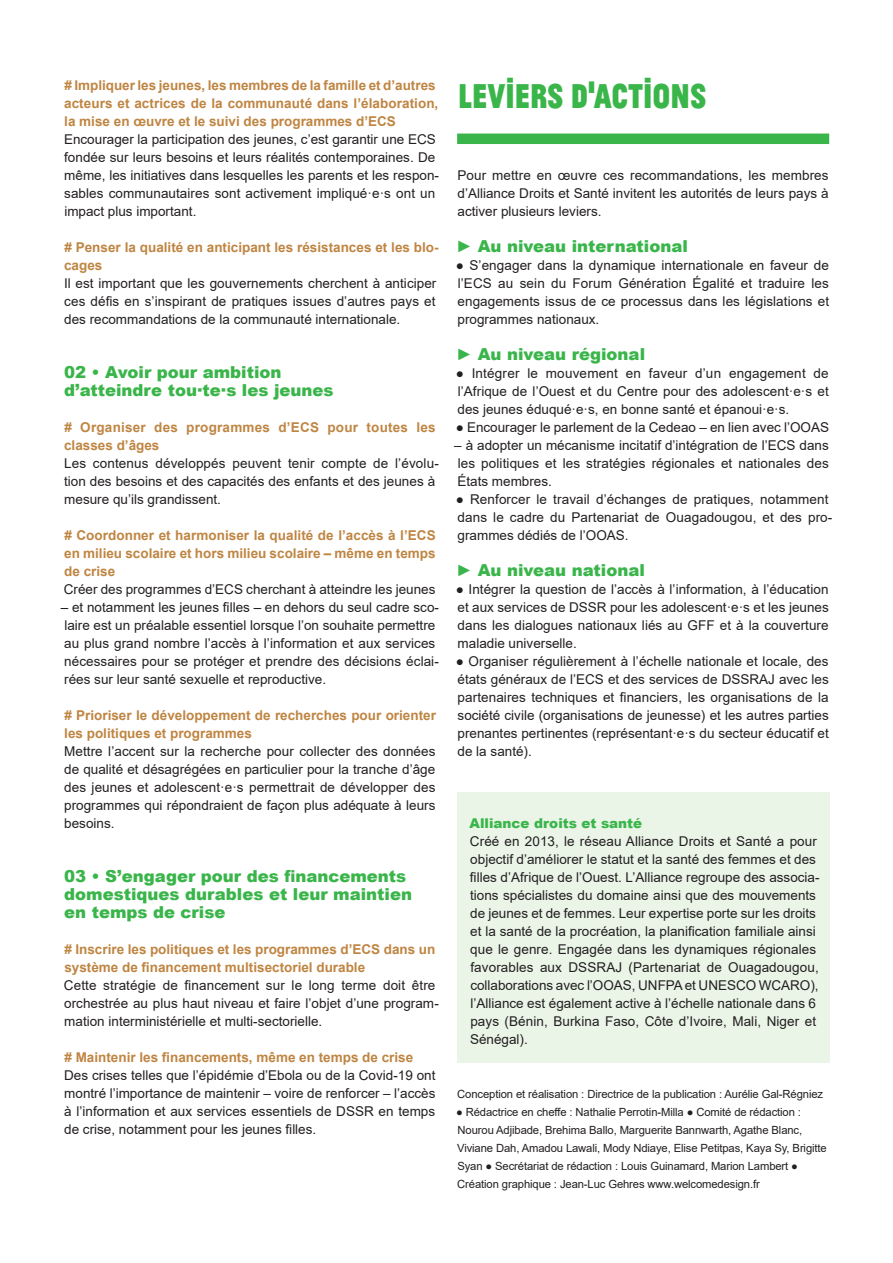
<style>
.page{position:relative;width:893px;height:1263px;background:#fff}
.page>*{position:absolute;margin:0;border:0;box-sizing:border-box;transform-origin:0 0}
.t1{font:700 36px "Jean Luc";color:#3ab54a}
.t2{font:900 16.5px "Arial";color:#3ab54a}
.t3{font:13.5px/18px "Arial";color:#231f20;text-align:justify}
.t4{font:700 13.5px/18px "Arial";color:#bf8542}
.t5{font:900 13.5px "Arial";color:#3ab54a}
.t6{font:11.25px/18px "Arial";letter-spacing:-.01em;color:#231f20}
</style>
<div class="page">
<div style="left:457px;top:792px;width:372px;height:270px;background:#eaf5e8"></div>
<div style="left:457px;top:134px;width:372px;height:10px;background:#3ab54a"></div>
<p class="t4" style="left:64px;top:76px;width:376px"># Impliquer les jeunes, les membres de la famille et d’autres acteurs et actrices de la communauté dans l’élaboration, la mise en œuvre et le suivi des programmes d’ECS</p>
<p class="t3" style="left:64px;top:130px;width:376px;text-align:left">Encourager la participation des jeunes, c’est garantir une ECS fondée sur leurs besoins et leurs réalités contemporaines. De même, les initiatives dans lesquelles les parents et les respon&shy;sables communautaires sont activement impliqué·e·s ont un impact plus important.</p>
<p class="t4" style="left:64px;top:238px;width:376px"># Penser la qualité en anticipant les résistances et les blo&shy;cages</p>
<p class="t3" style="left:64px;top:274px;width:374px">Il est important que les gouvernements cherchent à anticiper ces défis en s’inspirant de pratiques issues d’autres pays et des recommandations de la communauté internationale.</p>
<p class="t2" style="left:64px;top:360px;width:219px">02 • Avoir pour ambition</p>
<p class="t2" style="left:64px;top:378px;width:271px">d’atteindre tou·te·s les jeunes</p>
<p class="t4" style="left:64px;top:418px;width:373px"># Organiser des programmes d’ECS pour toutes les classes d’âges</p>
<p class="t3" style="left:64px;top:454px;width:376px;text-align:left">Les contenus développés peuvent tenir compte de l’évolu&shy;tion des besoins et des capacités des enfants et des jeunes à mesure qu’ils grandissent.</p>
<p class="t4" style="left:64px;top:526px;width:373px;text-align:justify"># Coordonner et harmoniser la qualité de l’accès à l’ECS en milieu scolaire et hors milieu scolaire – même en temps de crise</p>
<p class="t3" style="left:61px;top:580px;width:380px;text-align:left">Créer des programmes d’ECS cherchant à atteindre les jeunes ‒ et notamment les jeunes filles ‒ en dehors du seul cadre sco&shy;laire est un préalable essentiel lorsque l’on souhaite permettre au plus grand nombre l’accès à l’information et aux services nécessaires pour se protéger et prendre des décisions éclai&shy;rées sur leur santé sexuelle et reproductive.</p>
<p class="t4" style="left:64px;top:706px;width:373px"># Prioriser le développement de recherches pour orienter les politiques et programmes</p>
<p class="t3" style="left:64px;top:742px;width:373px">Mettre l’accent sur la recherche pour collecter des données de qualité et désagrégées en particulier pour la tranche d’âge des jeunes et adolescent·e·s permettrait de développer des programmes qui répondraient de façon plus adéquate à leurs besoins.</p>
<p class="t2" style="left:64px;top:864px;width:344px">03 • S’engager pour des financements</p>
<p class="t2" style="left:64px;top:882px;width:349px">domestiques durables et leur maintien</p>
<p class="t2" style="left:64px;top:900px;width:163px">en temps de crise</p>
<p class="t4" style="left:64px;top:940px;width:372px"># Inscrire les politiques et les programmes d’ECS dans un système de financement multisectoriel durable</p>
<p class="t3" style="left:64px;top:976px;width:377px;text-align:left">Cette stratégie de financement sur le long terme doit être orchestrée au plus haut niveau et faire l’objet d’une program&shy;mation interministérielle et multi-sectorielle.</p>
<p class="t4" style="left:64px;top:1048px;width:350px"># Maintenir les financements, même en temps de crise</p>
<p class="t3" style="left:64px;top:1066px;width:373px">Des crises telles que l’épidémie d’Ebola ou de la Covid-19 ont montré l’importance de maintenir – voire de renforcer – l’accès à l’information et aux services essentiels de DSSR en temps de crise, notamment pour les jeunes filles.</p>
<p class="t1" style="left:458px;top:71px;width:250px">LEVIERS D’ACTIONS</p>
<p class="t3" style="left:457px;top:166px;width:373px">Pour mettre en œuvre ces recommandations, les membres d’Alliance Droits et Santé invitent les autorités de leurs pays à activer plusieurs leviers.</p>
<p class="t2" style="left:456px;top:234px;width:233px">► Au niveau international</p>
<p class="t3" style="left:456px;top:256px;width:375px">● S’engager dans la dynamique internationale en faveur de l’ECS au sein du Forum Génération Égalité et traduire les engagements issus de ce processus dans les législations et programmes nationaux.</p>
<p class="t2" style="left:456px;top:342px;width:191px">► Au niveau régional</p>
<p class="t3" style="left:456px;top:364px;width:375px">● Intégrer le mouvement en faveur d’un engagement de l’Afrique de l’Ouest et du Centre pour des adolescent·e·s et des jeunes éduqué·e·s, en bonne santé et épanoui·e·s.</p>
<p class="t3" style="left:456px;top:418px;width:375px">● Encourager le parlement de la Cedeao – en lien avec l’OOAS</p>
<p class="t3" style="left:454px;top:436px;width:376px">– à adopter un mécanisme incitatif d’intégration de l’ECS dans les politiques et les stratégies régionales et nationales des États membres.</p>
<p class="t3" style="left:456px;top:490px;width:378px;text-align:left">● Renforcer le travail d’échanges de pratiques, notamment dans le cadre du Partenariat de Ouagadougou, et des pro&shy;grammes dédiés de l’OOAS.</p>
<p class="t2" style="left:456px;top:558px;width:190px">► Au niveau national</p>
<p class="t3" style="left:456px;top:580px;width:375px">● Intégrer la question de l’accès à l’information, à l’éducation et aux services de DSSR pour les adolescent·e·s et les jeunes dans les dialogues nationaux liés au GFF et à la couverture maladie universelle.</p>
<p class="t3" style="left:456px;top:652px;width:375px">● Organiser régulièrement à l’échelle nationale et locale, des états généraux de l’ECS et des services de DSSRAJ avec les partenaires techniques et financiers, les organisations de la société civile (organisations de jeunesse) et les autres parties prenantes pertinentes (représentant·e·s du secteur éducatif et de la santé).</p>
<p class="t5" style="left:470px;top:813px;width:174px">Alliance droits et santé</p>
<p class="t3" style="left:470px;top:832px;width:351px;text-align:left">Créé en 2013, le réseau Alliance Droits et Santé a pour objectif d’améliorer le statut et la santé des femmes et des filles d’Afrique de l’Ouest. L’Alliance regroupe des associa&shy;tions spécialistes du domaine ainsi que des mouvements de jeunes et de femmes. Leur expertise porte sur les droits et la santé de la procréation, la planification familiale ainsi que le genre. Engagée dans les dynamiques régionales favorables aux DSSRAJ (Partenariat de Ouagadougou, collaborations avec l’OOAS, UNFPA et UNESCO WCARO), l’Alliance est également active à l’échelle nationale dans 6 pays (Bénin, Burkina Faso, Côte d’Ivoire, Mali, Niger et Sénégal).</p>
<p class="t6" style="left:457px;top:1085px;width:367px">Conception et réalisation : Directrice de la publication : Aurélie Gal-Régniez</p>
<p class="t6" style="left:456px;top:1103px;width:372px">● Rédactrice en cheffe : Nathalie Perrotin-Milla ● Comité de rédaction :<br>Nourou Adjibade, Brehima Ballo, Marguerite Bannwarth, Agathe Blanc, Viviane Dah, Amadou Lawali, Mody Ndiaye, Elise Petitpas, Kaya Sy, Brigitte Syan ● Secrétariat de rédaction : Louis Guinamard, Marion Lambert ● Création graphique : Jean-Luc Gehres www.welcomedesign.fr</p>
</div>
